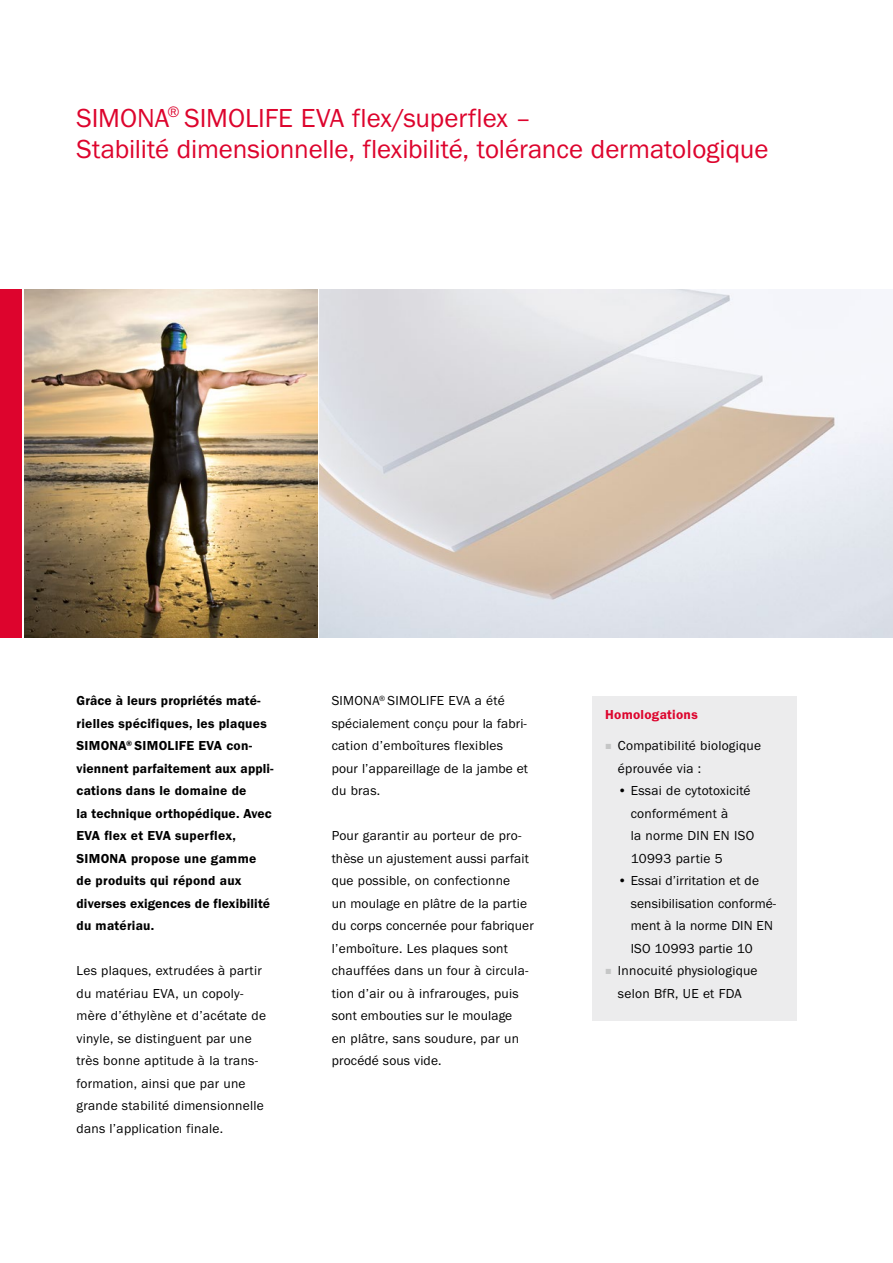
<style>
.page{position:relative;width:893px;height:1263px;background:#fff}
.page>*{position:absolute;margin:0;border:0;box-sizing:border-box;transform-origin:0 0}
.t1{font:27px/31.5px "Franklin Gothic URW Boo";letter-spacing:-.005em;color:#dd042d}
.t2{font:13.5px/22.5px "Franklin Gothic URW Boo";letter-spacing:.02em;color:#000}
.t3{font:13.5px/22.5px "Franklin Gothic URW Dem";letter-spacing:.02em;color:#000}
.t4{font:13.5px "Franklin Gothic URW Dem";letter-spacing:.02em;color:#dd042d}
</style>
<div class="page">
<img style="left:320px;top:289px;width:573px;height:349px">
<div style="left:0;top:289px;width:21px;height:349px;background:#dd042d"></div>
<div style="left:592px;top:696px;width:204px;height:324px;background:#ececed"></div>
<img style="left:24px;top:289px;width:293px;height:349px">
<h1 class="t1" style="left:77px;top:102px;width:693px">SIMONA<sup>®</sup> SIMOLIFE EVA flex/superflex –<br>Stabilité dimensionnelle, flexibilité, tolérance dermatologique</h1>
<p class="t3" style="left:77px;top:690px;width:199px">Grâce à leurs propriétés maté&shy;rielles spécifiques, les plaques<br>SIMONA<sup>®</sup> SIMOLIFE EVA con&shy;viennent parfaitement aux appli&shy;cations dans le domaine de<br>la technique orthopédique. Avec<br>EVA flex et EVA superflex,<br>SIMONA propose une gamme de produits qui répond aux diverses exigences de flexibilité du matériau.</p>
<p class="t2" style="left:77px;top:960px;width:191px">Les plaques, extrudées à partir du matériau EVA, un copoly&shy;mère d’éthylène et d’acétate de vinyle, se distinguent par une très bonne aptitude à la trans&shy;formation, ainsi que par une grande stabilité dimensionnelle dans l’application finale.</p>
<p class="t2" style="left:332px;top:690px;width:198px">SIMONA<sup>®</sup> SIMOLIFE EVA a été spécialement conçu pour la fabri&shy;cation d’emboîtures flexibles pour l’appareillage de la jambe et du bras.</p>
<p class="t2" style="left:332px;top:825px;width:204px">Pour garantir au porteur de pro&shy;thèse un ajustement aussi parfait que possible, on confectionne<br>un moulage en plâtre de la partie du corps concernée pour fabriquer l’emboîture. Les plaques sont chauffées dans un four à circula&shy;tion d’air ou à infrarouges, puis sont embouties sur le moulage<br>en plâtre, sans soudure, par un procédé sous vide.</p>
<p class="t4" style="left:605px;top:706px;width:94px">Homologations</p>
<p class="t2" style="left:618px;top:735px;width:145px">Compatibilité biologique éprouvée via :</p>
<p class="t2" style="left:631px;top:780px;width:125px;text-indent:-13px">• Essai de cytotoxicité conformément à<br>la norme DIN EN ISO<br>10993 partie 5</p>
<p class="t2" style="left:618px;top:870px;width:143px">• Essai d’irritation et de</p>
<p class="t2" style="left:631px;top:892px;width:147px">sensibilisation conformé-</p>
<p class="t2" style="left:631px;top:915px;width:144px">ment à la norme DIN EN</p>
<p class="t2" style="left:631px;top:937px;width:124px">ISO 10993 partie 10</p>
<p class="t2" style="left:618px;top:960px;width:141px">Innocuité physiologique</p>
<p class="t2" style="left:618px;top:982px;width:126px">selon BfR, UE et FDA</p>
</div>
